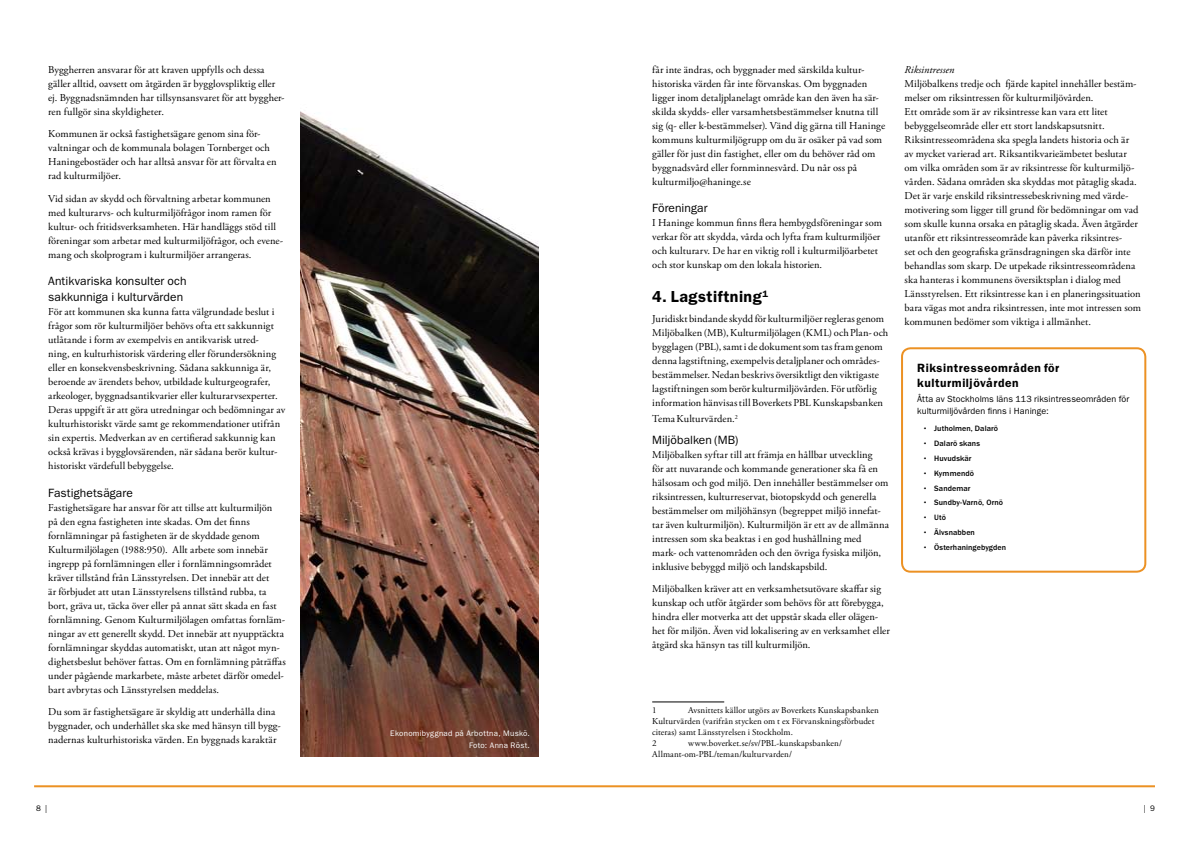
<style>
.page{position:relative;width:1191px;height:842px;background:#fff}
.page>*{position:absolute;margin:0;border:0;box-sizing:border-box;transform-origin:0 0}
.t1{font:600 16px "ITC Franklin Gothic Std";color:#000}
.t2{font:12px/16px "ITC Franklin Gothic Std";letter-spacing:.005em;color:#000}
.t3{font:600 12px/15px "ITC Franklin Gothic Std";letter-spacing:.05em;color:#000}
.t4{font:10.5px/14px "Adobe Garamond Pro";letter-spacing:.01em;color:#000}
.t5{font:italic 10.5px "Adobe Garamond Pro";letter-spacing:.005em;color:#000}
.t6{font:9px/11px "Adobe Garamond Pro";letter-spacing:.01em;color:#000}
.t7{font:9px/12px "ITC Franklin Gothic Std";letter-spacing:.005em;color:#000}
.t8{font:500 8px "ITC Franklin Gothic Std";letter-spacing:.01em;color:#000}
.t9{font:8px/12px "ITC Franklin Gothic Std";letter-spacing:.035em;color:#fff;text-align:right}
.t10{font:8px "ITC Franklin Gothic Std";color:#000}
</style>
<div class="page">
<hr style="left:34px;top:785px;width:1121px;height:2px;background:#ec9123">
<hr style="left:652px;top:701px;width:72px;height:1px;background:#000">
<div style="left:901px;top:347px;width:245px;height:226px;border:2px solid #ec9123;border-radius:9px"></div>
<img style="left:300px;top:111px;width:239px;height:646px">
<p class="t4" style="left:48px;top:63px;width:238px">Byggherren ansvarar för att kraven uppfylls och dessa gäller alltid, oavsett om åtgärden är bygglovspliktig eller ej. Byggnadsnämnden har tillsynsansvaret för att byggher&shy;ren fullgör sina skyldigheter.</p>
<p class="t4" style="left:48px;top:127px;width:230px">Kommunen är också fastighetsägare genom sina för&shy;valtningar och de kommunala bolagen Tornberget och Haningebostäder och har alltså ansvar för att förvalta en rad kulturmiljöer.</p>
<p class="t4" style="left:48px;top:192px;width:236px">Vid sidan av skydd och förvaltning arbetar kommunen med kulturarvs- och kulturmiljöfrågor inom ramen för kultur- och fritidsverksamheten. Här handläggs stöd till föreningar som arbetar med kulturmiljöfrågor, och evene&shy;mang och skolprogram i kulturmiljöer arrangeras.</p>
<p class="t2" style="left:48px;top:273px;width:140px">Antikvariska konsulter och sakkunniga i kulturvärden</p>
<p class="t4" style="left:48px;top:305px;width:238px">För att kommunen ska kunna fatta välgrundade beslut i frågor som rör kulturmiljöer behövs ofta ett sakkunnigt utlåtande i form av exempelvis en antikvarisk utred-<br>ning, en kulturhistorisk värdering eller förundersökning eller en konsekvensbeskrivning. Sådana sakkunniga är, beroende av ärendets behov, utbildade kulturgeografer, arkeologer, byggnadsantikvarier eller kulturarvsexperter.<br>Deras uppgift är att göra utredningar och bedömningar av kulturhistoriskt värde samt ge rekommendationer utifrån sin expertis. Medverkan av en certifierad sakkunnig kan också krävas i bygglovsärenden, när sådana berör kultur&shy;historiskt värdefull bebyggelse.</p>
<p class="t2" style="left:48px;top:485px;width:86px">Fastighetsägare</p>
<p class="t4" style="left:48px;top:501px;width:239px">Fastighetsägare har ansvar för att tillse att kulturmiljön<br>på den egna fastigheten inte skadas. Om det finns fornlämningar på fastigheten är de skyddade genom Kulturmiljölagen (1988:950). Allt arbete som innebär ingrepp på fornlämningen eller i fornlämningsområdet kräver tillstånd från Länsstyrelsen. Det innebär att det<br>är förbjudet att utan Länsstyrelsens tillstånd rubba, ta bort, gräva ut, täcka över eller på annat sätt skada en fast fornlämning. Genom Kulturmiljölagen omfattas fornläm&shy;ningar av ett generellt skydd. Det innebär att nyupptäckta fornlämningar skyddas automatiskt, utan att något myn&shy;dighetsbeslut behöver fattas. Om en fornlämning påträffas under pågående markarbete, måste arbetet därför omedel&shy;bart avbrytas och Länsstyrelsen meddelas.</p>
<p class="t4" style="left:48px;top:705px;width:234px">Du som är fastighetsägare är skyldig att underhålla dina byggnader, och underhållet ska ske med hänsyn till bygg&shy;nadernas kulturhistoriska värden. En byggnads karaktär</p>
<p class="t9" style="left:390px;top:727px;width:140px">Ekonomibyggnad på Arbottna, Muskö.<br>Foto: Anna Röst.</p>
<p class="t4" style="left:652px;top:63px;width:234px">får inte ändras, och byggnader med särskilda kultur&shy;historiska värden får inte förvanskas. Om byggnaden ligger inom detaljplanelagt område kan den även ha sär&shy;skilda skydds- eller varsamhetsbestämmelser knutna till sig (q- eller k-bestämmelser). Vänd dig gärna till Haninge kommuns kulturmiljögrupp om du är osäker på vad som gäller för just din fastighet, eller om du behöver råd om byggnadsvård eller fornminnesvård. Du når oss på kulturmiljo@haninge.se</p>
<p class="t2" style="left:652px;top:200px;width:57px">Föreningar</p>
<p class="t4" style="left:652px;top:216px;width:231px">I Haninge kommun finns flera hembygdsföreningar som verkar för att skydda, vårda och lyfta fram kulturmiljöer och kulturarv. De har en viktig roll i kulturmiljöarbetet och stor kunskap om den lokala historien.</p>
<h1 class="t1" style="left:652px;top:287px;width:117px">4. Lagstiftning<sup>1</sup></h1>
<p class="t4" style="left:652px;top:312px;width:238px">Juridiskt bindande skydd för kulturmiljöer regleras genom Miljöbalken (MB), Kulturmiljölagen (KML) och Plan- och bygglagen (PBL), samt i de dokument som tas fram genom denna lagstiftning, exempelvis detaljplaner och områdes&shy;bestämmelser. Nedan beskrivs översiktligt den viktigaste lagstiftningen som berör kulturmiljövården. För utförlig information hänvisas till Boverkets PBL Kunskapsbanken</p>
<p class="t4" style="left:652px;top:412px;width:87px">Tema Kulturvärden.<sup>2</sup></p>
<p class="t2" style="left:652px;top:432px;width:88px">Miljöbalken (MB)</p>
<p class="t4" style="left:652px;top:448px;width:238px">Miljöbalken syftar till att främja en hållbar utveckling<br>för att nuvarande och kommande generationer ska få en hälsosam och god miljö. Den innehåller bestämmelser om riksintressen, kulturreservat, biotopskydd och generella bestämmelser om miljöhänsyn (begreppet miljö innefat&shy;tar även kulturmiljön). Kulturmiljön är ett av de allmänna intressen som ska beaktas i en god hushållning med<br>mark- och vattenområden och den övriga fysiska miljön, inklusive bebyggd miljö och landskapsbild.</p>
<p class="t4" style="left:652px;top:582px;width:239px">Miljöbalken kräver att en verksamhetsutövare skaffar sig kunskap och utför åtgärder som behövs för att förebygga, hindra eller motverka att det uppstår skada eller olägen&shy;het för miljön. Även vid lokalisering av en verksamhet eller åtgärd ska hänsyn tas till kulturmiljön.</p>
<p class="t5" style="left:904px;top:63px;width:51px">Riksintressen</p>
<p class="t4" style="left:904px;top:77px;width:238px">Miljöbalkens tredje och fjärde kapitel innehåller bestäm&shy;melser om riksintressen för kulturmiljövården.<br>Ett område som är av riksintresse kan vara ett litet bebyggelseområde eller ett stort landskapsutsnitt.<br>Riksintresseområdena ska spegla landets historia och är<br>av mycket varierad art. Riksantikvarieämbetet beslutar om vilka områden som är av riksintresse för kulturmiljö&shy;vården. Sådana områden ska skyddas mot påtaglig skada.<br>Det är varje enskild riksintressebeskrivning med värde&shy;motivering som ligger till grund för bedömningar om vad som skulle kunna orsaka en påtaglig skada. Även åtgärder utanför ett riksintresseområde kan påverka riksintres-<br>set och den geografiska gränsdragningen ska därför inte behandlas som skarp. De utpekade riksintresseområdena ska hanteras i kommunens översiktsplan i dialog med Länsstyrelsen. Ett riksintresse kan i en planeringssituation bara vägas mot andra riksintressen, inte mot intressen som kommunen bedömer som viktiga i allmänhet.</p>
<p class="t3" style="left:917px;top:360px;width:144px">Riksintresseområden för kulturmiljövården</p>
<p class="t7" style="left:917px;top:392px;width:214px">Åtta av Stockholms läns 113 riksintresseområden för kulturmiljövården finns i Haninge:</p>
<p class="t8" style="left:923px;top:424px;width:77px">• Jutholmen, Dalarö</p>
<p class="t8" style="left:923px;top:439px;width:59px">• Dalarö skans</p>
<p class="t8" style="left:923px;top:454px;width:50px">• Huvudskär</p>
<p class="t8" style="left:923px;top:469px;width:53px">• Kymmendö</p>
<p class="t8" style="left:923px;top:483px;width:49px">• Sandemar</p>
<p class="t8" style="left:923px;top:498px;width:82px">• Sundby-Varnö, Ornö</p>
<p class="t8" style="left:923px;top:513px;width:25px">• Utö</p>
<p class="t8" style="left:923px;top:528px;width:54px">• Älvsnabben</p>
<p class="t8" style="left:923px;top:543px;width:85px">• Österhaningebygden</p>
<p class="t6" style="left:652px;top:705px;width:228px;text-indent:36px">Avsnittets källor utgörs av Boverkets Kunskapsbanken Kulturvärden (varifrån stycken om t ex Förvanskningsförbudet citeras) samt Länsstyrelsen i Stockholm.<br>2</p>
<p class="t6" style="left:652px;top:705px;width:6px">1</p>
<p class="t6" style="left:652px;top:738px;width:191px;text-indent:36px">www.boverket.se/sv/PBL-kunskapsbanken/<br>Allmant-om-PBL/teman/kulturvarden/</p>
<p class="t10" style="left:36px;top:804px;width:13px">8 |</p>
<p class="t10" style="left:1143px;top:804px;width:13px">| 9</p>
</div>
